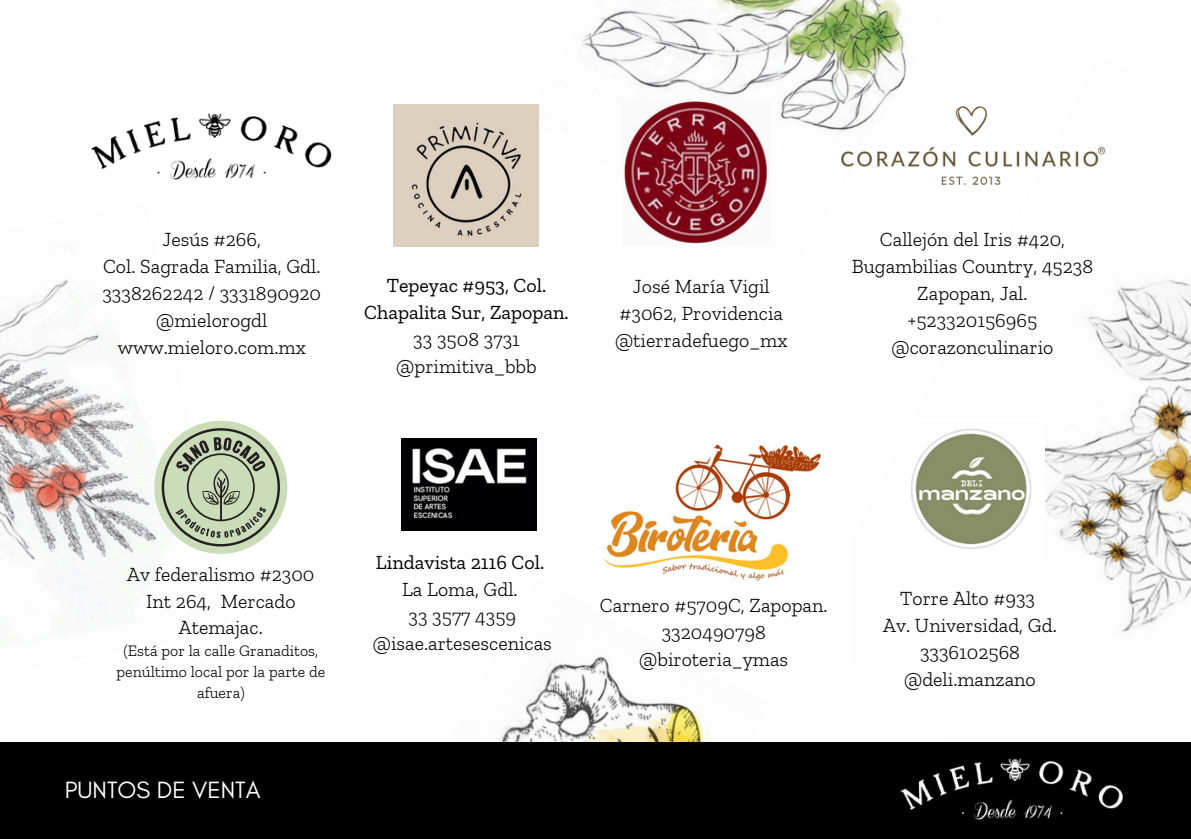
<style>
.page{position:relative;width:1191px;height:839px;background:#fff}
.page>*{position:absolute;margin:0;border:0;box-sizing:border-box;transform-origin:0 0}
.t1{font:24px "Glacial Indifference";color:#fff}
.t2{font:300 20px/27px "Zilla Slab";color:#000;text-align:center}
.t3{font:20px/27px "Zilla Slab";color:#000;text-align:center}
.t4{font:300 16px/21.4px "Zilla Slab";color:#000;text-align:center}
</style>
<div class="page">
<img style="left:1045px;top:279px;width:146px;height:353px">
<img style="left:524px;top:0;width:383px;height:247px">
<img style="left:622px;top:100px;width:147px;height:146px">
<img style="left:603px;top:444px;width:218px;height:134px">
<img style="left:498px;top:578px;width:265px;height:164px">
<img style="left:0;top:296px;width:212px;height:335px">
<div style="left:0;top:742px;width:1191px;height:96px;background:#000"></div>
<img style="left:900px;top:758px;width:224px;height:62px">
<img style="left:46px;top:104px;width:360px;height:192px">
<img style="left:820px;top:92px;width:286px;height:111px">
<div style="left:154px;top:420px;width:133px;height:134px;background:#cbdcb8;border-radius:50%"></div>
<svg style="left:162px;top:428px;width:118px;height:118px"></svg>
<img style="left:911px;top:429px;width:121px;height:120px">
<img style="left:393px;top:105px;width:146px;height:141px">
<img style="left:401px;top:438px;width:135px;height:92px">
<p class="t2" style="left:102px;top:225px;width:220px">Jesús #266,<br>Col. Sagrada Familia, Gdl.<br>3338262242 / 3331890920 @mielorogdl www.mieloro.com.mx</p>
<p class="t3" style="left:364px;top:272px;width:206px">Tepeyac #953, Col.<br>Chapalita Sur, Zapopan.</p>
<p class="t2" style="left:413px;top:326px;width:108px">33 3508 3731</p>
<p class="t2" style="left:396px;top:353px;width:142px">@primitiva_bbb</p>
<p class="t2" style="left:615px;top:273px;width:174px">José María Vigil #3062, Providencia @tierradefuego_mx</p>
<p class="t2" style="left:852px;top:225px;width:243px">Callejón del Iris #420,<br>Bugambilias Country, 45238<br>Zapopan, Jal. +523320156965 @corazonculinario</p>
<p class="t2" style="left:127px;top:560px;width:189px">Av federalismo #2300<br>Int 264, Mercado<br>Atemajac.</p>
<p class="t4" style="left:117px;top:639px;width:210px">(Está por la calle Granaditos, penúltimo local por la parte de afuera)</p>
<p class="t1" style="left:65px;top:775px;width:197px">PUNTOS DE VENTA</p>
<p class="t3" style="left:376px;top:548px;width:170px">Lindavista 2116 Col.</p>
<p class="t2" style="left:402px;top:575px;width:117px">La Loma, Gdl.</p>
<p class="t2" style="left:408px;top:602px;width:109px">33 3577 4359</p>
<p class="t2" style="left:373px;top:629px;width:181px">@isae.artesescenicas</p>
<p class="t2" style="left:600px;top:591px;width:229px">Carnero #5709C, Zapopan.<br>3320490798 @biroteria_ymas</p>
<p class="t2" style="left:883px;top:584px;width:175px">Torre Alto #933<br>Av. Universidad, Gd.<br>3336102568 @deli.manzano</p>
</div>
